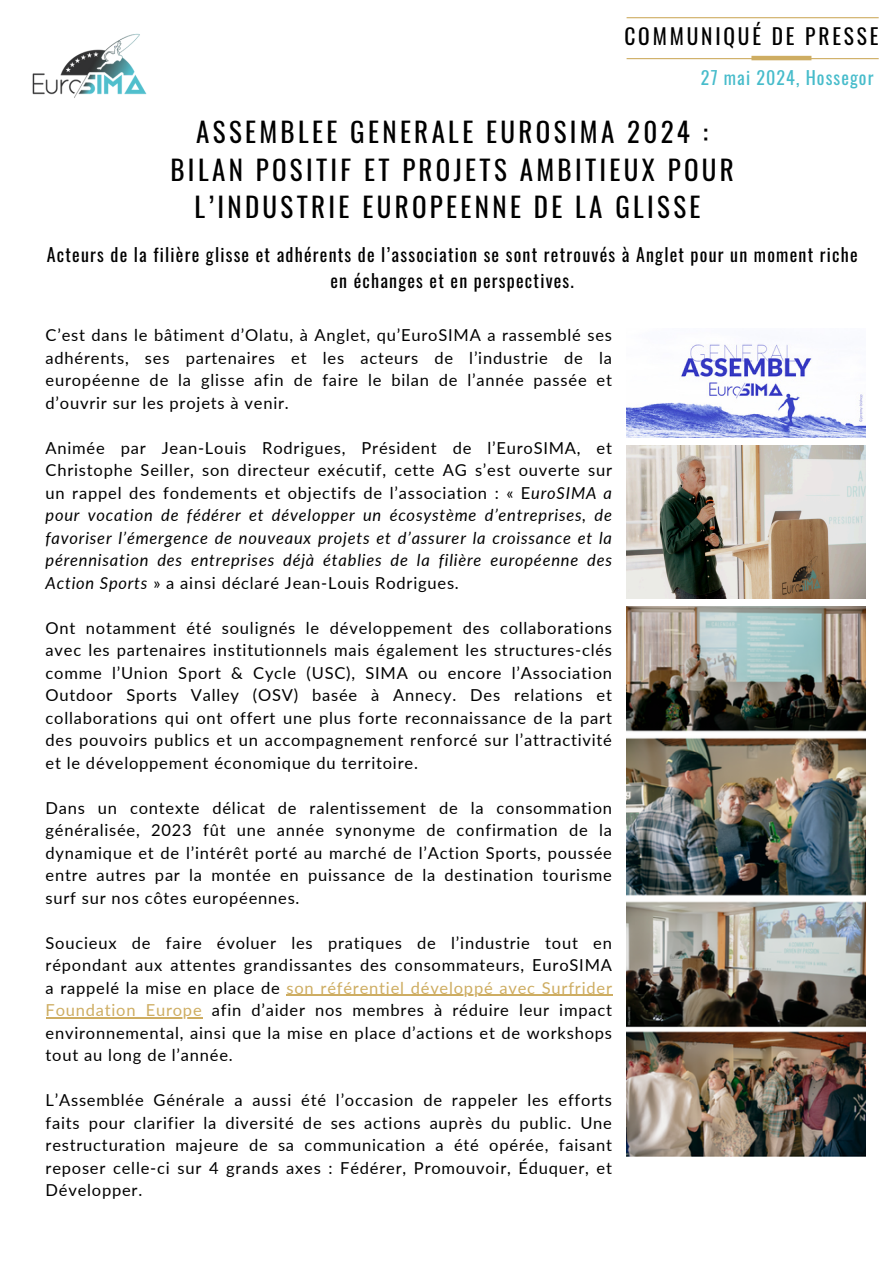
<style>
.page{position:relative;width:894px;height:1276px;background:#fff}
.page>*{position:absolute;margin:0;border:0;box-sizing:border-box;transform-origin:0 0}
.t1{font:27px/37.2px "Oswald";letter-spacing:.125em;color:#000;text-align:center}
.t2{font:21.45px "Oswald";letter-spacing:.13em;color:#000}
.t3{font:18px/25.8px "Oswald";letter-spacing:.07em;color:#000;text-align:center}
.t4{font:18px "Oswald";letter-spacing:.06em;color:#47bccb}
.t5{font:16.5px/22.5px "Lato";letter-spacing:.05em;color:#000;text-align:justify}
.t6{font:italic 16.5px/22.5px "Lato";letter-spacing:.05em;color:#000;text-align:justify}
.s1{font-style:normal}
.s2{color:#cead62}
</style>
<div class="page">
<img style="left:32px;top:33px;width:115px;height:65px">
<hr style="left:626px;top:17px;width:252px;height:1px;background:#cead62">
<hr style="left:751px;top:56px;width:60px;height:4px;background:#cead62">
<hr style="left:626px;top:58px;width:252px;height:1px;background:#cead62">
<img style="left:626px;top:344px;width:239px;height:93px">
<img style="left:626px;top:606px;width:239px;height:551px">
<img style="left:626px;top:445px;width:239px;height:153px">
<hr style="left:286px;top:995px;width:326px;height:1px;background:#cead62">
<hr style="left:46px;top:1017px;width:156px;height:1px;background:#cead62">
<h2 class="t2" style="left:624px;top:20px;width:256px">COMMUNIQUÉ DE PRESSE</h2>
<p class="t4" style="left:700px;top:63px;width:174px">27 mai 2024, Hossegor</p>
<p class="t1" style="left:170px;top:113px;width:564px">ASSEMBLEE GENERALE EUROSIMA 2024 :<br>BILAN POSITIF ET PROJETS AMBITIEUX POUR<br>L’INDUSTRIE EUROPEENNE DE LA GLISSE</p>
<p class="t3" style="left:47px;top:241px;width:812px">Acteurs de la filière glisse et adhérents de l’association se sont retrouvés à Anglet pour un moment riche en échanges et en perspectives.</p>
<p class="t5" style="left:46px;top:323px;width:568px">C’est dans le bâtiment d’Olatu, à Anglet, qu’EuroSIMA a rassemblé ses adhérents, ses partenaires et les acteurs de l’industrie de la européenne de la glisse afin de faire le bilan de l’année passée et d’ouvrir sur les projets à venir.</p>
<p class="t6" style="left:46px;top:436px;width:568px"><span class="s1">Animée par Jean-Louis Rodrigues, Président de l’EuroSIMA, et Christophe Seiller, son directeur exécutif, cette AG s’est ouverte sur un rappel des fondements et objectifs de l’association : « E</span>uroSIMA a pour vocation de fédérer et développer un écosystème d’entreprises, de favoriser l’émergence de nouveaux projets et d’assurer la croissance et la pérennisation des entreprises déjà établies de la filière européenne des Action Sports <span class="s1">» a ainsi déclaré Jean-Louis Rodrigues.</span></p>
<p class="t5" style="left:46px;top:616px;width:568px">Ont notamment été soulignés le développement des collaborations avec les partenaires institutionnels mais également les structures-clés comme l’Union Sport &amp; Cycle (USC), SIMA ou encore l’Association Outdoor Sports Valley (OSV) basée à Annecy. Des relations et collaborations qui ont offert une plus forte reconnaissance de la part des pouvoirs publics et un accompagnement renforcé sur l’attractivité et le développement économique du territoire.</p>
<p class="t5" style="left:46px;top:796px;width:568px">Dans un contexte délicat de ralentissement de la consommation généralisée, 2023 fût une année synonyme de confirmation de la dynamique et de l’intérêt porté au marché de l’Action Sports, poussée entre autres par la montée en puissance de la destination tourisme surf sur nos côtes européennes.</p>
<p class="t5" style="left:46px;top:931px;width:568px">Soucieux de faire évoluer les pratiques de l’industrie tout en répondant aux attentes grandissantes des consommateurs, EuroSIMA a rappelé la mise en place de <span class="s2">son référentiel développé avec Surfrider</span></p>
<p class="t5" style="left:46px;top:998px;width:568px"><span class="s2">Foundation Europe</span> afin d’aider nos membres à réduire leur impact environnemental, ainsi que la mise en place d’actions et de workshops tout au long de l’année.</p>
<p class="t5" style="left:46px;top:1088px;width:568px">L’Assemblée Générale a aussi été l’occasion de rappeler les efforts faits pour clarifier la diversité de ses actions auprès du public. Une restructuration majeure de sa communication a été opérée, faisant reposer celle-ci sur 4 grands axes : Fédérer, Promouvoir, Éduquer, et</p>
<p class="t5" style="left:46px;top:1178px;width:98px">Développer.</p>
</div>
